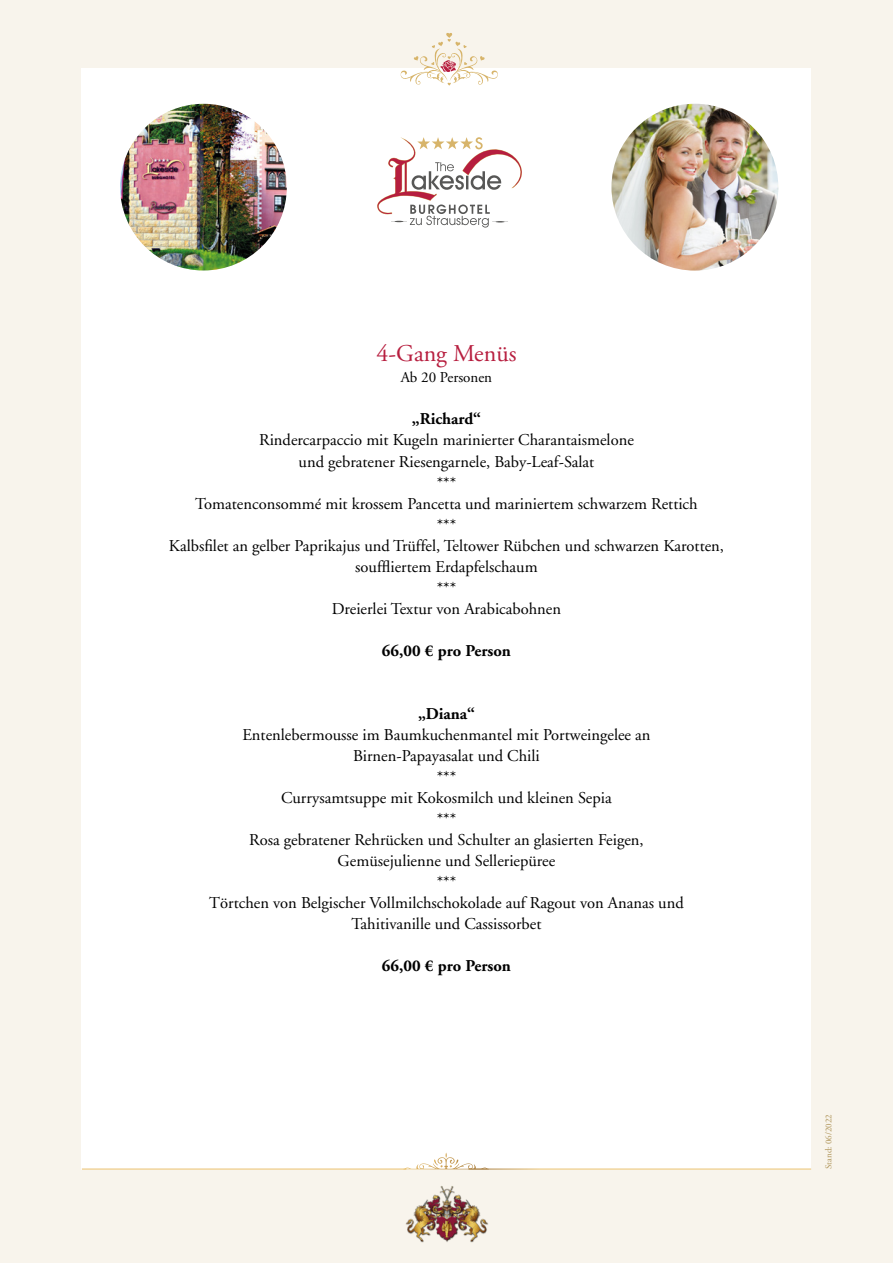
<style>
.page{position:relative;width:893px;height:1263px;background:#f8f4ec}
.page>*{position:absolute;margin:0;border:0;box-sizing:border-box;transform-origin:0 0}
.t1{font:24px "Adobe Garamond";color:#b71e3f}
.t2{font:16.5px/21px "Adobe Garamond";color:#000;text-align:center}
.t3{font:700 16.5px "Adobe Garamond";color:#000}
.t4{font:15px "Adobe Garamond";color:#000}
.t5{font:9px "Adobe Garamond";color:#ae9357}
.s1{font-family:"Adobe Garamond Pro"}
</style>
<div class="page">
<div style="left:82px;top:68px;width:729px;height:1101px;background:#fff"></div>
<hr style="left:82px;top:1169px;width:324px;height:1px;background:#e9be67">
<hr style="left:468px;top:1169px;width:343px;height:1px;background:#fff">
<svg style="left:403px;top:1152px;width:86px;height:17px"></svg>
<img style="left:406px;top:1186px;width:82px;height:57px">
<svg style="left:377px;top:137px;width:145px;height:91px"></svg>
<img style="left:120px;top:104px;width:167px;height:166px;border-radius:83px">
<img style="left:611px;top:104px;width:167px;height:167px;border-radius:83px">
<svg style="left:400px;top:33px;width:98px;height:53px"></svg>
<h1 class="t1" style="left:376px;top:341px;width:141px">4-Gang Menüs</h1>
<p class="t4" style="left:401px;top:370px;width:93px">Ab 20 Personen</p>
<p class="t3" style="left:412px;top:410px;width:71px">„Richard“</p>
<p class="t2" style="left:169px;top:430px;width:557px">Rindercarpaccio mit Kugeln marinierter Charantaismelone<br>und gebratener Riesengarnele, Baby-Leaf-Salat<br>***<br>Tomatenconsommé mit krossem Pancetta und mariniertem schwarzem Rettich<br>***<br>Kalbsfilet an gelber Paprikajus und Trüffel, Teltower Rübchen und schwarzen Karotten, souffliertem Erdapfelschaum<br>***<br>Dreierlei Textur von Arabicabohnen</p>
<p class="t3" style="left:382px;top:641px;width:131px">66,00 <span class="s1">€</span> pro Person</p>
<p class="t3" style="left:418px;top:704px;width:58px">„Diana“</p>
<p class="t2" style="left:209px;top:724px;width:476px">Entenlebermousse im Baumkuchenmantel mit Portweingelee an Birnen-Papayasalat und Chili<br>***<br>Currysamtsuppe mit Kokosmilch und kleinen Sepia<br>***<br>Rosa gebratener Rehrücken und Schulter an glasierten Feigen, Gemüsejulienne und Selleriepüree<br>***<br>Törtchen von Belgischer Vollmilchschokolade auf Ragout von Ananas und Tahitivanille und Cassissorbet</p>
<p class="t3" style="left:382px;top:956px;width:131px">66,00 <span class="s1">€</span> pro Person</p>
<p class="t5" style="left:824px;top:1169px;width:56px;rotate:-90deg">Stand: 06/2022</p>
</div>
